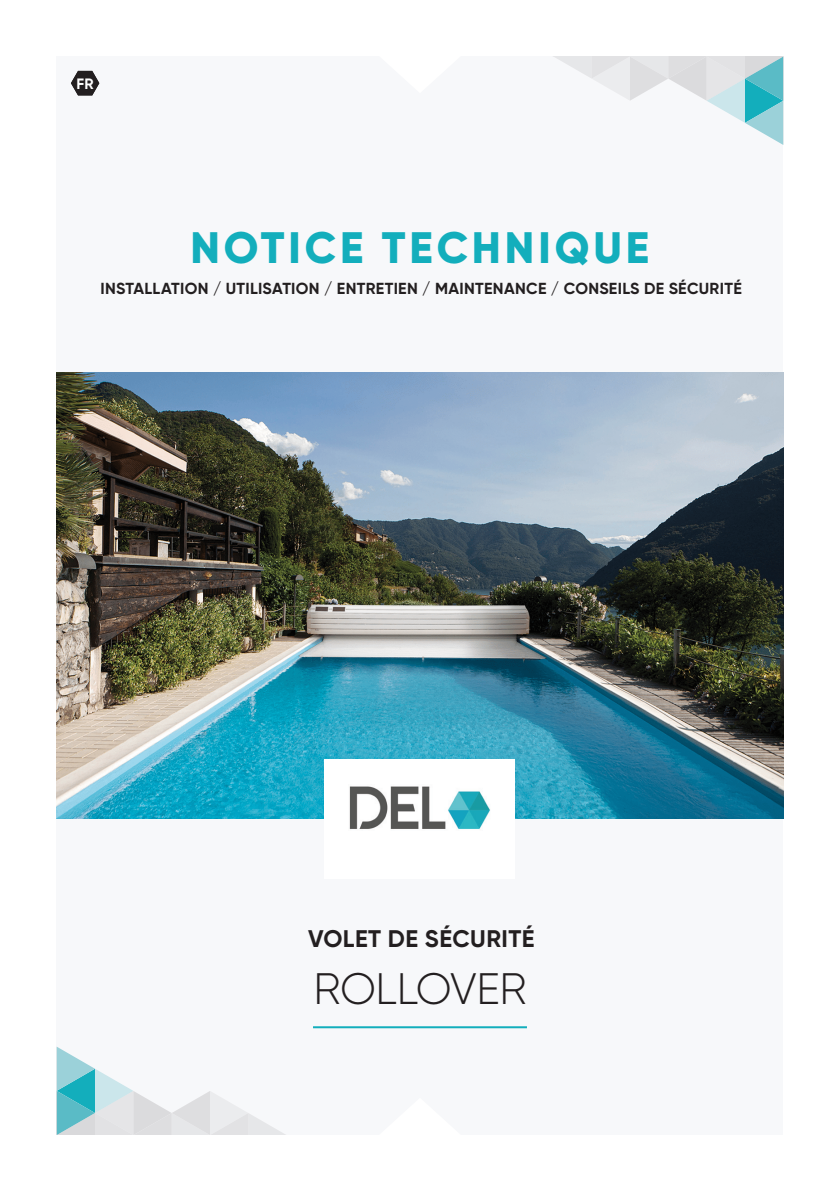
<style>
.page{position:relative;width:840px;height:1191px;background:#fff}
.page>*{position:absolute;margin:0;border:0;box-sizing:border-box;transform-origin:0 0}
.NOTICE_INSTALATION{font:800 44px "Gilroy";letter-spacing:.09em;color:#13aebc}
.U2{font:300 44px "Gilroy";letter-spacing:-.01em;color:#231f20}
.NOM_FAMILLE_PRODUIT{font:700 24px "Gilroy";letter-spacing:.02em;color:#231f20}
.t1{font:700 16px "Gilroy";letter-spacing:.02em;color:#231f20}
.t2{font:700 15px "Gilroy";color:#fff}
</style>
<div class="page">
<div style="left:57px;top:57px;width:725px;height:1077px;background:#f7f8fa"></div>
<svg style="left:57px;top:1047px;width:227px;height:87px"></svg>
<svg style="left:555px;top:57px;width:227px;height:87px"></svg>
<img style="left:57px;top:372px;width:725px;height:447px">
<div style="left:324px;top:759px;width:191px;height:119px;background:#fff"></div>
<img style="left:349px;top:786px;width:141px;height:44px">
<hr style="left:313px;top:1026px;width:213px;height:2px;background:#13aebc">
<svg style="left:71px;top:71px;width:28px;height:24px"></svg>
<p class="t2" style="left:76px;top:75px;width:20px">DE</p>
<p class="t2" style="left:76px;top:75px;width:19px">FR</p>
<p class="NOTICE_INSTALATION" style="left:190px;top:220px;width:460px">NOTICE TECHNIQUE</p>
<p class="t1" style="left:101px;top:278px;width:642px">INSTALLATION / UTILISATION / ENTRETIEN / MAINTENANCE / CONSEILS DE SÉCURITÉ</p>
<p class="NOM_FAMILLE_PRODUIT" style="left:308px;top:923px;width:228px">VOLET DE SÉCURITÉ</p>
<p class="U2" style="left:313px;top:961px;width:214px">ROLLOVER</p>
</div>
